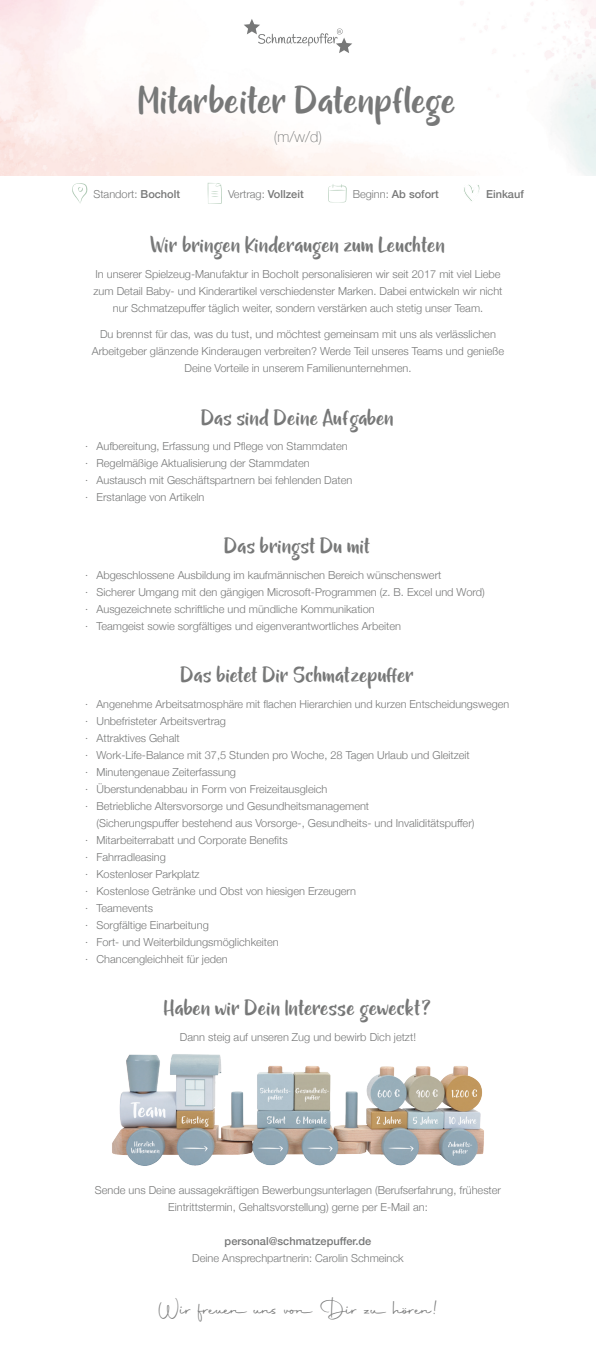
<style>
.page{position:relative;width:596px;height:1355px;background:#fff}
.page>*{position:absolute;margin:0;border:0;box-sizing:border-box;transform-origin:0 0}
.t1{font:35px "Gumption";letter-spacing:-.03em;color:#777878}
.t2{font:22px "Autography";color:#777878}
.t3{font:20px "Gumption";color:#777878}
.t4{font:100 15px "Helvetica Neue";color:#777878}
.t5{font:300 11px/17px "Helvetica Neue";color:#777878;text-align:center}
.t6{font:500 11px "Helvetica Neue";color:#777878}
.s1{font-weight:500}
.s2{font-weight:300}
.s3{font-weight:100}
</style>
<div class="page">
<img style="left:112px;top:1054px;width:372px;height:112px">
<svg style="left:72px;top:183px;width:16px;height:20px"></svg>
<svg style="left:207px;top:183px;width:15px;height:21px"></svg>
<svg style="left:328px;top:184px;width:18px;height:18px"></svg>
<svg style="left:464px;top:184px;width:16px;height:17px"></svg>
<svg style="left:243px;top:19px;width:110px;height:35px"></svg>
<p class="t1" style="left:139px;top:75px;width:319px">Mitarbeiter Datenpflege</p>
<p class="t4" style="left:274px;top:126px;width:50px">(m/w/d)</p>
<p class="t5" style="left:93px;top:185px;width:88px">Standort: <span class="s1">Bocholt</span></p>
<p class="t5" style="left:228px;top:185px;width:77px">Vertrag: <span class="s1">Vollzeit</span></p>
<p class="t6" style="left:352px;top:185px;width:87px"><span class="s2">Beginn:</span> Ab sofort</p>
<p class="t6" style="left:486px;top:185px;width:39px">Einkauf</p>
<p class="t3" style="left:150px;top:230px;width:296px">Wir bringen Kinderaugen zum Leuchten</p>
<p class="t5" style="left:93px;top:265px;width:410px">In unserer Spielzeug-Manufaktur in Bocholt personalisieren wir seit 2017 mit viel Liebe zum Detail Baby- und Kinderartikel verschiedenster Marken. Dabei entwickeln wir nicht nur Schmatzepuffer täglich weiter, sondern verstärken auch stetig unser Team.</p>
<p class="t5" style="left:92px;top:325px;width:413px">Du brennst für das, was du tust, und möchtest gemeinsam mit uns als verlässlichen<br>Arbeitgeber glänzende Kinderaugen verbreiten? Werde Teil unseres Teams und genieße<br>Deine Vorteile in unserem Familienunternehmen.</p>
<p class="t3" style="left:201px;top:403px;width:194px">Das sind Deine Aufgaben</p>
<p class="t5" style="left:85px;top:437px;width:264px"><span class="s3">∙</span> Aufbereitung, Erfassung und Pflege von Stammdaten</p>
<p class="t5" style="left:85px;top:454px;width:226px"><span class="s3">∙</span> Regelmäßige Aktualisierung der Stammdaten</p>
<p class="t5" style="left:85px;top:471px;width:269px"><span class="s3">∙</span> Austausch mit Geschäftspartnern bei fehlenden Daten</p>
<p class="t5" style="left:85px;top:488px;width:121px"><span class="s3">∙</span> Erstanlage von Artikeln</p>
<p class="t3" style="left:225px;top:531px;width:148px">Das bringst Du mit</p>
<p class="t5" style="left:85px;top:566px;width:357px"><span class="s3">∙</span> Abgeschlossene Ausbildung im kaufmännischen Bereich wünschenswert</p>
<p class="t5" style="left:85px;top:583px;width:401px"><span class="s3">∙</span> Sicherer Umgang mit den gängigen Microsoft-Programmen (z. B. Excel und Word)</p>
<p class="t5" style="left:85px;top:600px;width:291px"><span class="s3">∙</span> Ausgezeichnete schriftliche und mündliche Kommunikation</p>
<p class="t5" style="left:85px;top:617px;width:317px"><span class="s3">∙</span> Teamgeist sowie sorgfältiges und eigenverantwortliches Arbeiten</p>
<p class="t3" style="left:181px;top:660px;width:235px">Das bietet Dir Schmatzepuffer</p>
<p class="t5" style="left:85px;top:695px;width:425px"><span class="s3">∙</span> Angenehme Arbeitsatmosphäre mit flachen Hierarchien und kurzen Entscheidungswegen</p>
<p class="t5" style="left:85px;top:712px;width:142px"><span class="s3">∙</span> Unbefristeter Arbeitsvertrag</p>
<p class="t5" style="left:85px;top:729px;width:96px"><span class="s3">∙</span> Attraktives Gehalt</p>
<p class="t5" style="left:85px;top:746px;width:386px"><span class="s3">∙</span> Work-Life-Balance mit 37,5 Stunden pro Woche, 28 Tagen Urlaub und Gleitzeit</p>
<p class="t5" style="left:85px;top:763px;width:152px"><span class="s3">∙</span> Minutengenaue Zeiterfassung</p>
<p class="t5" style="left:85px;top:780px;width:243px"><span class="s3">∙</span> Überstundenabbau in Form von Freizeitausgleich</p>
<p class="t5" style="left:96px;top:797px;width:379px;text-align:left;text-indent:-11px"><span class="s3">∙</span> Betriebliche Altersvorsorge und Gesundheitsmanagement<br>(Sicherungspuffer bestehend aus Vorsorge-, Gesundheits- und Invaliditätspuffer)</p>
<p class="t5" style="left:85px;top:831px;width:204px"><span class="s3">∙</span> Mitarbeiterrabatt und Corporate Benefits</p>
<p class="t5" style="left:85px;top:848px;width:82px"><span class="s3">∙</span> Fahrradleasing</p>
<p class="t5" style="left:85px;top:865px;width:116px"><span class="s3">∙</span> Kostenloser Parkplatz</p>
<p class="t5" style="left:85px;top:882px;width:272px"><span class="s3">∙</span> Kostenlose Getränke und Obst von hiesigen Erzeugern</p>
<p class="t5" style="left:85px;top:899px;width:69px"><span class="s3">∙</span> Teamevents</p>
<p class="t5" style="left:85px;top:916px;width:125px"><span class="s3">∙</span> Sorgfältige Einarbeitung</p>
<p class="t5" style="left:85px;top:933px;width:195px"><span class="s3">∙</span> Fort- und Weiterbildungsmöglichkeiten</p>
<p class="t5" style="left:85px;top:950px;width:144px"><span class="s3">∙</span> Chancengleichheit für jeden</p>
<p class="t3" style="left:164px;top:993px;width:269px">Haben wir Dein Interesse geweckt?</p>
<p class="t5" style="left:180px;top:1027px;width:237px">Dann steig auf unseren Zug und bewirb Dich jetzt!</p>
<p class="t5" style="left:95px;top:1180px;width:407px">Sende uns Deine aussagekräftigen Bewerbungsunterlagen (Berufserfahrung, frühester<br>Eintrittstermin, Gehaltsvorstellung) gerne per E-Mail an:</p>
<p class="t5" style="left:192px;top:1231px;width:213px"><span class="s1">personal@schmatzepuffer.de<br></span>Deine Ansprechpartnerin: Carolin Schmeinck</p>
<p class="t2" style="left:158px;top:1295px;width:280px">Wir freuen uns von Dir zu hören!</p>
</div>
